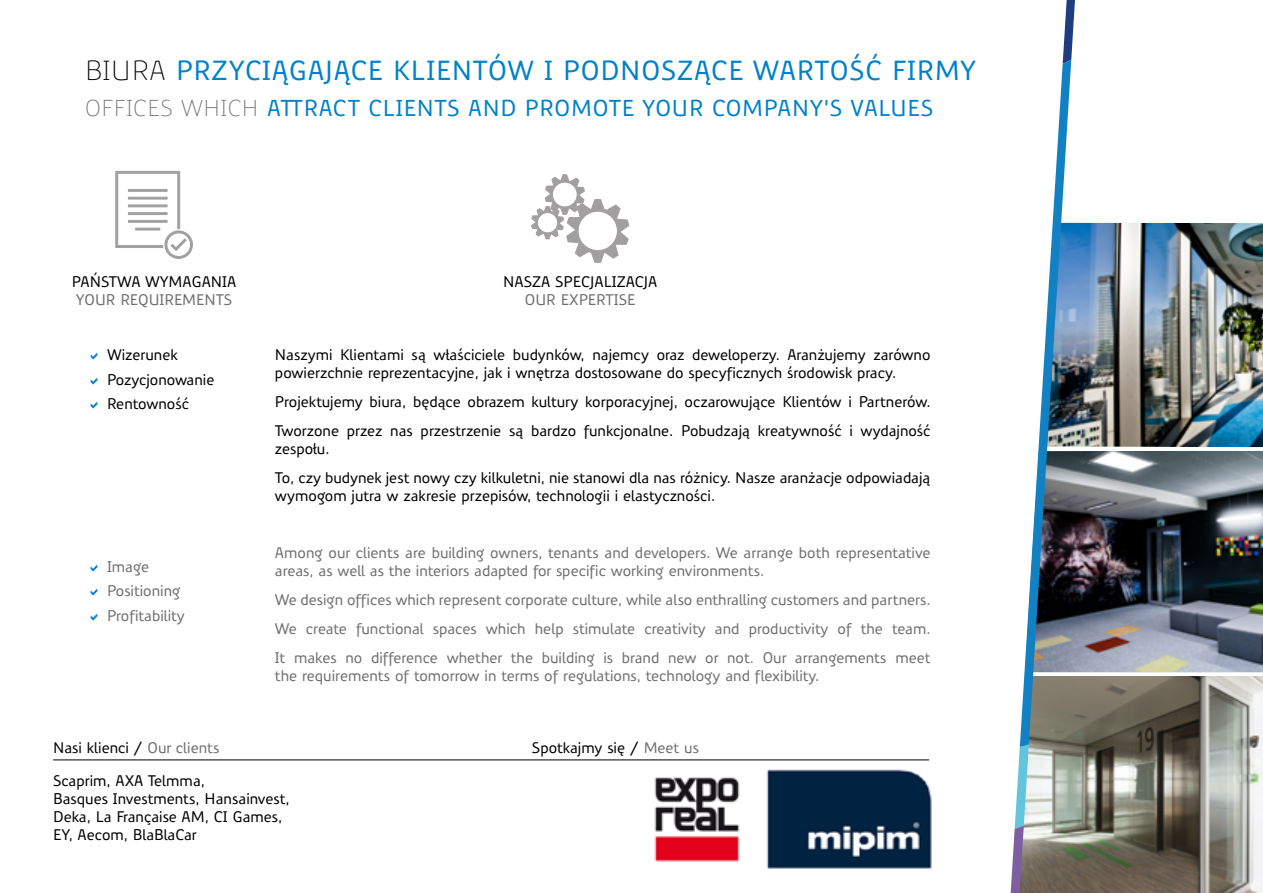
<style>
.page{position:relative;width:1263px;height:893px;background:#fff}
.page>*{position:absolute;margin:0;border:0;box-sizing:border-box;transform-origin:0 0}
.t1{font:500 27px "Precious Sans Pl";letter-spacing:.03em;color:#0081c9}
.t2{font:500 22.5px "Precious Sans Pl";letter-spacing:.03em;color:#0081c9}
.t3{font:500 15px/18px "Precious Sans Pl";color:#000}
.t4{font:500 15px/29px "Precious Sans Pl";color:#706f6f}
.s1{font-weight:300;color:#000}
.s2{font-weight:300;color:#706f6f}
.s3{color:#706f6f}
</style>
<div class="page">
<img style="left:1076px;top:222px;width:187px;height:224px">
<hr style="left:53px;top:760px;width:876px;height:1px;background:#000">
<svg style="left:115px;top:171px;width:78px;height:88px"></svg>
<hr style="left:128px;top:205px;width:39px;height:2px;background:#a29fa0">
<hr style="left:135px;top:228px;width:25px;height:2px;background:#a29fa0">
<div style="left:128px;top:212px;width:39px;height:3px;background:#a29fa0;border:1px solid #a29fa0"></div>
<hr style="left:128px;top:189px;width:39px;height:3px;background:#a29fa0">
<hr style="left:128px;top:197px;width:39px;height:2px;background:#a29fa0">
<div style="left:128px;top:220px;width:39px;height:3px;background:#a29fa0;border:1px solid #a29fa0"></div>
<svg style="left:531px;top:174px;width:99px;height:89px"></svg>
<img style="left:766px;top:769px;width:162px;height:100px">
<img style="left:654px;top:777px;width:86px;height:85px">
<img style="left:928px;top:446px;width:335px;height:447px">
<img style="left:1010px;top:0;width:66px;height:893px">
<h1 class="t1" style="left:85px;top:53px;width:893px"><span class="s1">BIURA</span> PRZYCIĄGAJĄCE KLIENTÓW I PODNOSZĄCE WARTOŚĆ FIRMY</h1>
<h2 class="t2" style="left:85px;top:94px;width:850px"><span class="s2">OFFICES WHICH</span> ATTRACT CLIENTS AND PROMOTE YOUR COMPANY’S VALUES</h2>
<p class="t3" style="left:72px;top:272px;width:166px">PAŃSTWA WYMAGANIA</p>
<p class="t4" style="left:76px;top:285px;width:158px">YOUR REQUIREMENTS</p>
<p class="t3" style="left:107px;top:342px;width:109px;line-height:24.6px">Wizerunek<br>Pozycjonowanie<br>Rentowność</p>
<p class="t4" style="left:107px;top:554px;width:79px;line-height:24.6px">Image<br>Positioning<br>Profitability</p>
<p class="t3" style="left:503px;top:272px;width:156px">NASZA SPECJALIZACJA</p>
<p class="t4" style="left:525px;top:285px;width:112px">OUR EXPERTISE</p>
<p class="t3" style="left:275px;top:346px;width:657px">Naszymi Klientami są właściciele budynków, najemcy oraz deweloperzy. Aranżujemy zarówno powierzchnie reprezentacyjne, jak i wnętrza dostosowane do specyficznych środowisk pracy.</p>
<p class="t3" style="left:275px;top:387px;width:657px;line-height:29px">Projektujemy biura, będące obrazem kultury korporacyjnej, oczarowujące Klientów i Partnerów.<br>Tworzone przez nas przestrzenie są bardzo funkcjonalne. Pobudzają kreatywność i wydajność</p>
<p class="t3" style="left:275px;top:434px;width:657px;line-height:29px">zespołu.<br>To, czy budynek jest nowy czy kilkuletni, nie stanowi dla nas różnicy. Nasze aranżacje odpowiadają</p>
<p class="t3" style="left:275px;top:486px;width:442px">wymogom jutra w zakresie przepisów, technologii i elastyczności.</p>
<p class="t4" style="left:275px;top:544px;width:657px;line-height:18px">Among our clients are building owners, tenants and developers. We arrange both representative areas, as well as the interiors adapted for specific working environments.</p>
<p class="t4" style="left:275px;top:586px;width:657px;text-align:justify">We design offices which represent corporate culture, while also enthralling customers and partners.<br>We create functional spaces which help stimulate creativity and productivity of the team.<br>It makes no difference whether the building is brand new or not. Our arrangements meet</p>
<p class="t4" style="left:275px;top:661px;width:546px">the requirements of tomorrow in terms of regulations, technology and flexibility.</p>
<p class="t3" style="left:53px;top:738px;width:168px">Nasi klienci / <span class="s3">Our clients</span></p>
<p class="t3" style="left:532px;top:738px;width:169px">Spotkajmy się / <span class="s3">Meet us</span></p>
<p class="t3" style="left:53px;top:772px;width:238px">Scaprim, AXA Telmma,<br>Basques Investments, Hansainvest,<br>Deka, La Française AM, CI Games,<br>EY, Aecom, BlaBlaCar</p>
</div>
